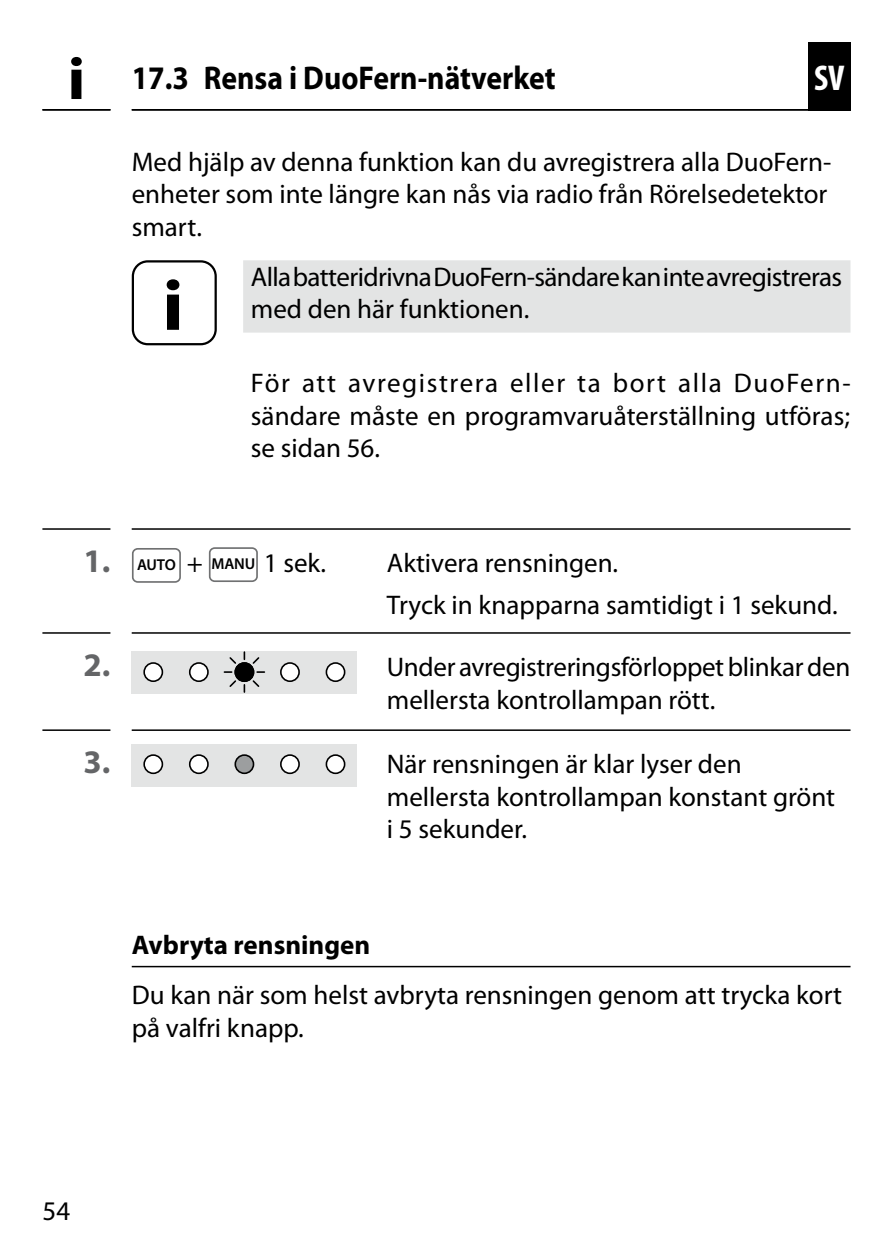
<style>
.page{position:relative;width:893px;height:1259px;background:#fff}
.page>*{position:absolute;margin:0;border:0;box-sizing:border-box;transform-origin:0 0}
.INFO-Icon{font:700 72px "Myriad Pro";color:#000;scale:1.1 1}
.INFO-Icon-2{font:700 60px "Myriad Pro";color:#000;scale:1.1 1}
.t1{font:700 condensed 36px "Myriad Pro";color:#fff}
.t2{font:700 33px "Myriad Pro";color:#000;scale:.9 1}
.t3{font:700 33px "Myriad Pro";color:#646567}
.Fließtext_-_DE{font:27px/32.4px "Myriad Pro";color:#000}
.Fließtext_nach_Handl{font:27px/32.4px "Myriad Pro";color:#000}
.Nützliche_Infos_-_DE{font:27px/32.4px "Myriad Pro";letter-spacing:-.02em;color:#000}
.Untertitel_mit_Linie{font:700 27px "Myriad Pro";color:#000}
.t4{font:600 15.9px "Myriad Pro";letter-spacing:-.015em;color:#000}
</style>
<div class="page">
<hr style="left:132px;top:109px;width:719px;height:2px;background:#000">
<div style="left:808px;top:42px;width:42px;height:69px;background:#000"></div>
<hr style="left:42px;top:109px;width:68px;height:2px;background:#000">
<div style="left:243px;top:260px;width:607px;height:102px;background:#e3e4e4"></div>
<div style="left:132px;top:260px;width:85px;height:85px;border:2px solid #000;border-radius:15px"></div>
<svg style="left:42px;top:528px;width:808px;height:2px;background:#444"></svg>
<svg style="left:42px;top:632px;width:808px;height:2px;background:#444"></svg>
<svg style="left:42px;top:729px;width:808px;height:2px;background:#444"></svg>
<div style="left:132px;top:548px;width:49px;height:35px;border:2px solid #707172;border-radius:5px"></div>
<div style="left:209px;top:547px;width:49px;height:35px;border:2px solid #707172;border-radius:5px"></div>
<div style="left:132px;top:651px;width:225px;height:42px;background:#e3e4e4"></div>
<div style="left:326px;top:663px;width:19px;height:18px;background:#fff;border-radius:50%"></div>
<div style="left:326px;top:662px;width:19px;height:20px;border:2px solid #000;border-radius:50%"></div>
<div style="left:281px;top:663px;width:18px;height:18px;background:#fff;border-radius:50%"></div>
<div style="left:280px;top:662px;width:20px;height:20px;border:2px solid #000;border-radius:50%"></div>
<svg style="left:229px;top:657px;width:8px;height:7px"></svg>
<svg style="left:251px;top:679px;width:9px;height:8px"></svg>
<svg style="left:224px;top:671px;width:8px;height:2px"></svg>
<svg style="left:257px;top:671px;width:7px;height:2px"></svg>
<svg style="left:229px;top:680px;width:7px;height:7px"></svg>
<svg style="left:252px;top:657px;width:8px;height:7px"></svg>
<div style="left:190px;top:663px;width:18px;height:18px;background:#fff;border-radius:50%"></div>
<div style="left:189px;top:662px;width:20px;height:20px;border:2px solid #000;border-radius:50%"></div>
<div style="left:144px;top:663px;width:18px;height:18px;background:#fff;border-radius:50%"></div>
<div style="left:143px;top:662px;width:20px;height:20px;border:2px solid #000;border-radius:50%"></div>
<div style="left:235px;top:663px;width:18px;height:18px;background:#000;border-radius:50%"></div>
<div style="left:234px;top:662px;width:20px;height:20px;border:2px solid #000;border-radius:50%"></div>
<div style="left:132px;top:744px;width:225px;height:42px;background:#e3e4e4"></div>
<div style="left:326px;top:755px;width:19px;height:18px;background:#fff;border-radius:50%"></div>
<div style="left:326px;top:754px;width:19px;height:20px;border:2px solid #000;border-radius:50%"></div>
<div style="left:281px;top:755px;width:18px;height:18px;background:#fff;border-radius:50%"></div>
<div style="left:280px;top:754px;width:20px;height:20px;border:2px solid #000;border-radius:50%"></div>
<div style="left:190px;top:755px;width:18px;height:18px;background:#fff;border-radius:50%"></div>
<div style="left:189px;top:754px;width:20px;height:20px;border:2px solid #000;border-radius:50%"></div>
<div style="left:144px;top:755px;width:18px;height:18px;background:#fff;border-radius:50%"></div>
<div style="left:143px;top:754px;width:20px;height:20px;border:2px solid #000;border-radius:50%"></div>
<div style="left:235px;top:755px;width:18px;height:18px;background:#9c9e9f;border-radius:50%"></div>
<div style="left:234px;top:754px;width:20px;height:20px;border:2px solid #000;border-radius:50%"></div>
<hr style="left:132px;top:966px;width:718px;height:1px;background:#000">
<div style="left:226px;top:333px;width:641px;height:34px;background:#fff"></div>
<p class="INFO-Icon-2" style="left:67px;top:45px;width:18px">i</p>
<p class="t2" style="left:132px;top:59px;width:473px">17.3 Rensa i DuoFern-nätverket</p>
<h3 class="t1" style="left:814px;top:58px;width:32px">SV</h3>
<p class="Fließtext_-_DE" style="left:132px;top:146px;width:701px">Med hjälp av denna funktion kan du avregistrera alla DuoFern&shy;enheter som inte längre kan nås via radio från Rörelsedetektor smart.</p>
<p class="INFO-Icon" style="left:162px;top:265px;width:21px">i</p>
<p class="Nützliche_Infos_-_DE" style="left:251px;top:261px;width:593px">Alla batteridrivna DuoFern-sändare kan inte avregistreras med den här funktionen.</p>
<p class="Fließtext_-_DE" style="left:251px;top:368px;width:601px;text-align:justify">För att avregistrera eller ta bort alla DuoFern&shy;sändare måste en programvaruåterställning utföras; se sidan 56.</p>
<p class="t3" style="left:84px;top:543px;width:28px">1.</p>
<p class="t4" style="left:137px;top:554px;width:40px">AUTO</p>
<p class="Fließtext_-_DE" style="left:187px;top:547px;width:18px">+</p>
<p class="t4" style="left:212px;top:554px;width:45px">MANU</p>
<p class="Fließtext_-_DE" style="left:264px;top:547px;width:64px">1 sek.</p>
<p class="Fließtext_-_DE" style="left:387px;top:547px;width:233px">Aktivera rensningen.</p>
<p class="Fließtext_nach_Handl" style="left:387px;top:589px;width:452px">Tryck in knapparna samtidigt i 1 sekund.</p>
<p class="t3" style="left:84px;top:646px;width:28px">2.</p>
<p class="Fließtext_-_DE" style="left:387px;top:651px;width:465px">Under avregistreringsförloppet blinkar den mellersta kontrollampan rött.</p>
<p class="t3" style="left:84px;top:744px;width:28px">3.</p>
<p class="Fließtext_-_DE" style="left:387px;top:748px;width:450px">När rensningen är klar lyser den mellersta kontrollampan konstant grönt i 5 sekunder.</p>
<p class="Untertitel_mit_Linie" style="left:132px;top:929px;width:240px">Avbryta rensningen</p>
<p class="Fließtext_nach_Handl" style="left:132px;top:979px;width:712px">Du kan när som helst avbryta rensningen genom att trycka kort på valfri knapp.</p>
<p class="Fließtext_-_DE" style="left:43px;top:1195px;width:29px">54</p>
</div>
